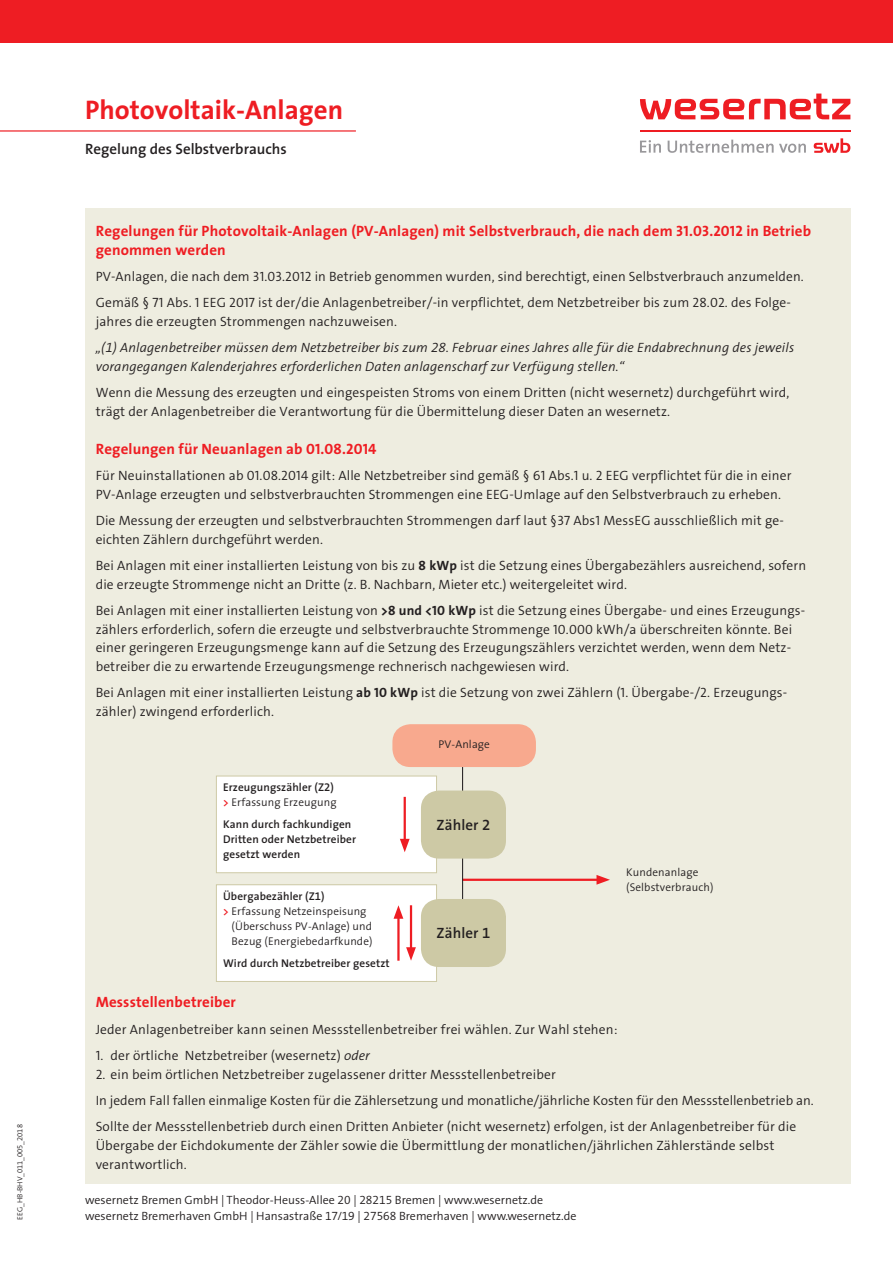
<style>
.page{position:relative;width:893px;height:1263px;background:#fff}
.page>*{position:absolute;margin:0;border:0;box-sizing:border-box;transform-origin:0 0}
.t1{font:700 27px "The Sans";color:#ee1d23}
.t2{font:700 15px/18.8px "The Sans";letter-spacing:.01em;color:#ee1d23}
.t3{font:600 15px "The Sans";color:#231f20}
.t4{font:13.5px/18.8px "The Sans LP4 Se Lig";letter-spacing:.01em;color:#231f20}
.t5{font:italic 300 13.5px/18.8px "The Sans";letter-spacing:.01em;color:#231f20}
.t6{font:300 12px "The Sans";color:#231f20}
.t7{font:300 11.25px "The Sans";letter-spacing:.01em;color:#231f20}
.t8{font:600 11.25px "The Sans";letter-spacing:.01em;color:#231f20}
.t9{font:7.5px "The Sans Semi Light Expert";color:#231f20}
.s1{font-family:"The Sans";font-weight:300}
.s2{font-family:"The Sans Bold Caps";font-weight:400}
.s3{font-family:"The Sans Semi Light Expert";font-weight:400}
.s4{font-family:"The Sans Bold Caps"}
.s5{font-family:"The Sans";font-weight:700}
.s6{font-family:"The Sans Semi Bold Expert";font-weight:400}
.s7{font-weight:600;color:#ee1d23}
.s8{font-family:"The Sans";font-weight:300;font-style:italic}
</style>
<div class="page">
<div style="left:85px;top:208px;width:765px;height:975px;background:#eeede0"></div>
<hr style="left:640px;top:130px;width:210px;height:1px;background:#ee1d23">
<svg style="left:640px;top:140px;width:21px;height:13px"></svg>
<svg style="left:668px;top:140px;width:138px;height:13px"></svg>
<svg style="left:814px;top:138px;width:36px;height:15px"></svg>
<svg style="left:640px;top:94px;width:210px;height:25px"></svg>
<div style="left:0;top:0;width:893px;height:43px;background:#ee1d23"></div>
<hr style="left:0;top:130px;width:356px;height:2px;background:#ee1d23">
<div style="left:216px;top:776px;width:221px;height:97px;background:#fff"></div>
<div style="left:216px;top:776px;width:221px;height:97px;border:1px solid #cdc9a5"></div>
<div style="left:216px;top:885px;width:221px;height:96px;background:#fff"></div>
<div style="left:216px;top:884px;width:221px;height:98px;border:1px solid #cdc9a5"></div>
<hr style="left:462px;top:879px;width:139px;height:2px;background:#ee1d23">
<svg style="left:596px;top:875px;width:14px;height:10px"></svg>
<hr style="left:462px;top:740px;width:1px;height:225px;background:#231f20">
<div style="left:394px;top:725px;width:141px;height:41px;background:#f8a98e;border-radius:17px"></div>
<div style="left:392px;top:724px;width:144px;height:43px;border:2px solid #f8a98e;border-radius:17px"></div>
<hr style="left:404px;top:797px;width:2px;height:46px;background:#ee1d23">
<svg style="left:400px;top:839px;width:10px;height:13px"></svg>
<hr style="left:397px;top:914px;width:3px;height:47px;background:#ee1d23">
<svg style="left:394px;top:905px;width:9px;height:14px"></svg>
<hr style="left:410px;top:905px;width:2px;height:46px;background:#ee1d23">
<svg style="left:406px;top:947px;width:10px;height:14px"></svg>
<div style="left:422px;top:900px;width:83px;height:66px;background:#cdc9a5;border-radius:17px"></div>
<div style="left:421px;top:899px;width:85px;height:68px;border:2px solid #cdc9a5;border-radius:17px"></div>
<div style="left:422px;top:792px;width:83px;height:65px;background:#cdc9a5;border-radius:17px"></div>
<div style="left:421px;top:790px;width:85px;height:68px;border:2px solid #cdc9a5;border-radius:17px"></div>
<p class="t9" style="left:14px;top:1219px;width:97px;rotate:-90deg"><span class="s1">EEG_HB-BHV_</span>011_005_2018</p>
<p class="t1" style="left:85px;top:88px;width:260px">Photovoltaik-Anlagen</p>
<p class="t3" style="left:85px;top:136px;width:203px">Regelung des Selbstverbrauchs</p>
<p class="t2" style="left:96px;top:221px;width:717px">Regelungen für Photovoltaik-Anlagen (PV-Anlagen) mit Selbstverbrauch, die nach dem <span class="s2">31.03.2012</span> in Betrieb genommen werden</p>
<p class="t4" style="left:96px;top:267px;width:710px">PV-Anlagen, die nach dem 31.03.2012 in Betrieb genommen wurden, sind berechtigt, einen Selbstverbrauch anzumelden.</p>
<p class="t4" style="left:96px;top:293px;width:697px">Gemäß § 71 Abs. 1 EEG 2017 ist der/die Anlagenbetreiber/-in verpflichtet, dem Netzbetreiber bis zum 28.02. des Folge&shy;jahres die erzeugten Strommengen nachzuweisen.</p>
<p class="t5" style="left:96px;top:338px;width:700px">„(<span class="s3">1</span>) Anlagenbetreiber müssen dem Netzbetreiber bis zum <span class="s3">28.</span> Februar eines Jahres alle für die Endabrechnung des jeweils vorangegangen Kalenderjahres erforderlichen Daten anlagenscharf zur Verfügung stellen.“</p>
<p class="t4" style="left:96px;top:383px;width:695px">Wenn die Messung des erzeugten und eingespeisten Stroms von einem Dritten (nicht wesernetz) durchgeführt wird, trägt der Anlagenbetreiber die Verantwortung für die Übermittelung dieser Daten an wesernetz.</p>
<p class="t2" style="left:96px;top:439px;width:282px">Regelungen für Neuanlagen ab <span class="s2">01.08.2014</span></p>
<p class="t4" style="left:96px;top:466px;width:697px">Für Neuinstallationen ab 01.08.2014 gilt: Alle Netzbetreiber sind gemäß § 61 Abs.1 u. 2 EEG verpflichtet für die in einer<br>PV-Anlage erzeugten und selbstverbrauchten Strommengen eine EEG-Umlage auf den Selbstverbrauch zu erheben.</p>
<p class="t4" style="left:96px;top:511px;width:690px">Die Messung der erzeugten und selbstverbrauchten Strommengen darf laut §37 Abs1 MessEG ausschließlich mit ge&shy;eichten Zählern durchgeführt werden.</p>
<p class="t4" style="left:96px;top:556px;width:712px">Bei Anlagen mit einer installierten Leistung von bis zu <span class="s4">8</span> <span class="s5">kWp</span> ist die Setzung eines Übergabezählers ausreichend, sofern die erzeugte Strommenge nicht an Dritte (z. B. Nachbarn, Mieter etc.) weitergeleitet wird.</p>
<p class="t4" style="left:96px;top:601px;width:711px">Bei Anlagen mit einer installierten Leistung von <span class="s5">&gt;</span><span class="s4">8</span> <span class="s5">und &lt;</span><span class="s4">10</span> <span class="s5">kWp</span> ist die Setzung eines Übergabe- und eines Erzeugungs&shy;zählers erforderlich, sofern die erzeugte und selbstverbrauchte Strommenge 10.000 kWh/a überschreiten könnte. Bei einer geringeren Erzeugungsmenge kann auf die Setzung des Erzeugungszählers verzichtet werden, wenn dem Netz&shy;betreiber die zu erwartende Erzeugungsmenge rechnerisch nachgewiesen wird.</p>
<p class="t4" style="left:96px;top:683px;width:693px">Bei Anlagen mit einer installierten Leistung <span class="s5">ab</span> <span class="s4">10</span> <span class="s5">kWp</span> ist die Setzung von zwei Zählern (1. Übergabe-/2. Erzeugungs&shy;zähler) zwingend erforderlich.</p>
<p class="t8" style="left:223px;top:778px;width:112px">Erzeugungszähler (Z<span class="s6">2</span>)</p>
<p class="t7" style="left:223px;top:793px;width:115px"><span class="s7">&gt;</span> Erfassung Erzeugung</p>
<p class="t8" style="left:223px;top:815px;width:130px">Kann durch fachkundigen</p>
<p class="t8" style="left:223px;top:830px;width:134px">Dritten oder Netzbetreiber</p>
<p class="t8" style="left:223px;top:845px;width:78px">gesetzt werden</p>
<p class="t8" style="left:223px;top:886px;width:103px">Übergabezähler (Z<span class="s6">1</span>)</p>
<p class="t7" style="left:223px;top:901px;width:145px"><span class="s7">&gt;</span> Erfassung Netzeinspeisung</p>
<p class="t7" style="left:232px;top:916px;width:142px">(Überschuss PV-Anlage) und</p>
<p class="t7" style="left:232px;top:931px;width:142px">Bezug (Energiebedarfkunde)</p>
<p class="t8" style="left:223px;top:954px;width:168px">Wird durch Netzbetreiber gesetzt</p>
<p class="t7" style="left:439px;top:735px;width:53px">PV-Anlage</p>
<p class="t3" style="left:436px;top:812px;width:56px">Zähler <span class="s6">2</span></p>
<p class="t3" style="left:436px;top:921px;width:56px">Zähler <span class="s6">1</span></p>
<p class="t7" style="left:626px;top:863px;width:74px">Kundenanlage</p>
<p class="t7" style="left:626px;top:878px;width:89px">(Selbstverbrauch)</p>
<p class="t2" style="left:96px;top:992px;width:142px">Messstellenbetreiber</p>
<p class="t4" style="left:96px;top:1020px;width:523px">Jeder Anlagenbetreiber kann seinen Messstellenbetreiber frei wählen. Zur Wahl stehen:</p>
<p class="t4" style="left:96px;top:1046px;width:276px">1. der örtliche Netzbetreiber (wesernetz) <span class="s8">oder</span></p>
<p class="t4" style="left:96px;top:1065px;width:462px">2. ein beim örtlichen Netzbetreiber zugelassener dritter Messstellenbetreiber</p>
<p class="t4" style="left:96px;top:1091px;width:720px">In jedem Fall fallen einmalige Kosten für die Zählersetzung und monatliche/jährliche Kosten für den Messstellenbetrieb an.</p>
<p class="t4" style="left:96px;top:1117px;width:702px">Sollte der Messstellenbetrieb durch einen Dritten Anbieter (nicht wesernetz) erfolgen, ist der Anlagenbetreiber für die<br>Übergabe der Eichdokumente der Zähler sowie die Übermittlung der monatlichen/jährlichen Zählerstände selbst</p>
<p class="t4" style="left:96px;top:1155px;width:93px">verantwortlich.</p>
<p class="t6" style="left:85px;top:1190px;width:460px">wesernetz Bremen GmbH | Theodor-Heuss-Allee <span class="s3">20</span> | <span class="s3">28215</span> Bremen | www.wesernetz.de</p>
<p class="t6" style="left:85px;top:1206px;width:493px">wesernetz Bremerhaven GmbH | Hansastraße <span class="s3">17/19</span> | <span class="s3">27568</span> Bremerhaven | www.wesernetz.de</p>
</div>
